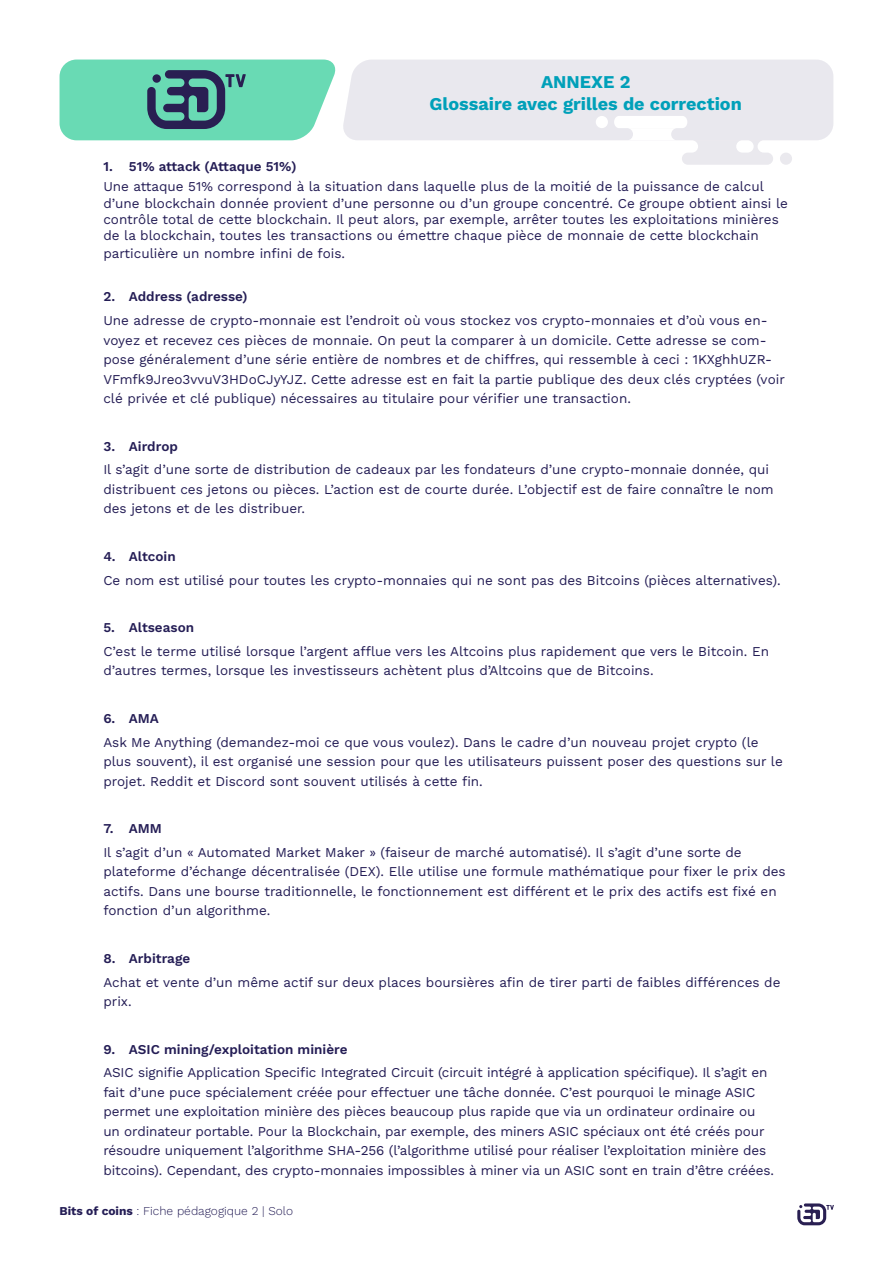
<style>
.page{position:relative;width:893px;height:1263px;background:#fff}
.page>*{position:absolute;margin:0;border:0;box-sizing:border-box;transform-origin:0 0}
.Title-Extra{font:700 18px "Work Sans";color:#00a0b9}
.Subtitle{font:13.5px/19.5px "Work Sans";color:#241d55}
.t1{font:600 13.5px "Work Sans";color:#241d55}
.t2{font:300 12px "Work Sans";color:#241d55}
.s1{font-weight:700}
</style>
<div class="page">
<svg style="left:797px;top:1203px;width:37px;height:22px"></svg>
<svg style="left:60px;top:60px;width:773px;height:105px"></svg>
<p class="Title-Extra" style="left:541px;top:68px;width:91px">ANNEXE 2</p>
<p class="Title-Extra" style="left:429px;top:90px;width:314px">Glossaire avec grilles de correction</p>
<p class="t1" style="left:103px;top:156px;width:195px">1. 51% attack (Attaque 51%)</p>
<p class="Subtitle" style="left:103px;top:178px;width:686px;line-height:16.2px">Une attaque 51% correspond à la situation dans laquelle plus de la moitié de la puissance de calcul d’une blockchain donnée provient d’une personne ou d’un groupe concentré. Ce groupe obtient ainsi le contrôle total de cette blockchain. Il peut alors, par exemple, arrêter toutes les exploitations minières de la blockchain, toutes les transactions ou émettre chaque pièce de monnaie de cette blockchain</p>
<p class="Subtitle" style="left:103px;top:243px;width:243px">particulière un nombre infini de fois.</p>
<p class="t1" style="left:103px;top:286px;width:146px">2. Address (adresse)</p>
<p class="Subtitle" style="left:103px;top:310px;width:683px">Une adresse de crypto-monnaie est l’endroit où vous stockez vos crypto-monnaies et d’où vous en&shy;voyez et recevez ces pièces de monnaie. On peut la comparer à un domicile. Cette adresse se com&shy;pose généralement d’une série entière de nombres et de chiffres, qui ressemble à ceci : 1KXghhUZR-VFmfk9Jreo3vvuV3HDoCJyYJZ. Cette adresse est en fait la partie publique des deux clés cryptées (voir clé privée et clé publique) nécessaires au titulaire pour vérifier une transaction.</p>
<p class="t1" style="left:103px;top:436px;width:76px">3. Airdrop</p>
<p class="Subtitle" style="left:103px;top:459px;width:672px">Il s’agit d’une sorte de distribution de cadeaux par les fondateurs d’une crypto-monnaie donnée, qui distribuent ces jetons ou pièces. L’action est de courte durée. L’objectif est de faire connaître le nom des jetons et de les distribuer.</p>
<p class="t1" style="left:103px;top:546px;width:74px">4. Altcoin</p>
<p class="Subtitle" style="left:103px;top:570px;width:679px">Ce nom est utilisé pour toutes les crypto-monnaies qui ne sont pas des Bitcoins (pièces alternatives).</p>
<p class="t1" style="left:103px;top:617px;width:92px">5. Altseason</p>
<p class="Subtitle" style="left:103px;top:641px;width:667px">C’est le terme utilisé lorsque l’argent afflue vers les Altcoins plus rapidement que vers le Bitcoin. En d’autres termes, lorsque les investisseurs achètent plus d’Altcoins que de Bitcoins.</p>
<p class="t1" style="left:103px;top:708px;width:57px">6. AMA</p>
<p class="Subtitle" style="left:103px;top:732px;width:681px">Ask Me Anything (demandez-moi ce que vous voulez). Dans le cadre d’un nouveau projet crypto (le plus souvent), il est organisé une session pour que les utilisateurs puissent poser des questions sur le projet. Reddit et Discord sont souvent utilisés à cette fin.</p>
<p class="t1" style="left:103px;top:818px;width:60px">7. AMM</p>
<p class="Subtitle" style="left:103px;top:842px;width:684px">Il s’agit d’un « Automated Market Maker » (faiseur de marché automatisé). Il s’agit d’une sorte de plateforme d’échange décentralisée (DEX). Elle utilise une formule mathématique pour fixer le prix des actifs. Dans une bourse traditionnelle, le fonctionnement est différent et le prix des actifs est fixé en fonction d’un algorithme.</p>
<p class="t1" style="left:103px;top:948px;width:88px">8. Arbitrage</p>
<p class="Subtitle" style="left:103px;top:972px;width:679px">Achat et vente d’un même actif sur deux places boursières afin de tirer parti de faibles différences de prix.</p>
<p class="t1" style="left:103px;top:1039px;width:246px">9. ASIC mining/exploitation minière</p>
<p class="Subtitle" style="left:103px;top:1062px;width:672px">ASIC signifie Application Specific Integrated Circuit (circuit intégré à application spécifique). Il s’agit en fait d’une puce spécialement créée pour effectuer une tâche donnée. C’est pourquoi le minage ASIC permet une exploitation minière des pièces beaucoup plus rapide que via un ordinateur ordinaire ou un ordinateur portable. Pour la Blockchain, par exemple, des miners ASIC spéciaux ont été créés pour résoudre uniquement l’algorithme SHA-256 (l’algorithme utilisé pour réaliser l’exploitation minière des bitcoins). Cependant, des crypto-monnaies impossibles à miner via un ASIC sont en train d’être créées.</p>
<p class="t2" style="left:60px;top:1202px;width:235px"><span class="s1">Bits of coins</span> : Fiche pédagogique 2 | Solo</p>
</div>
